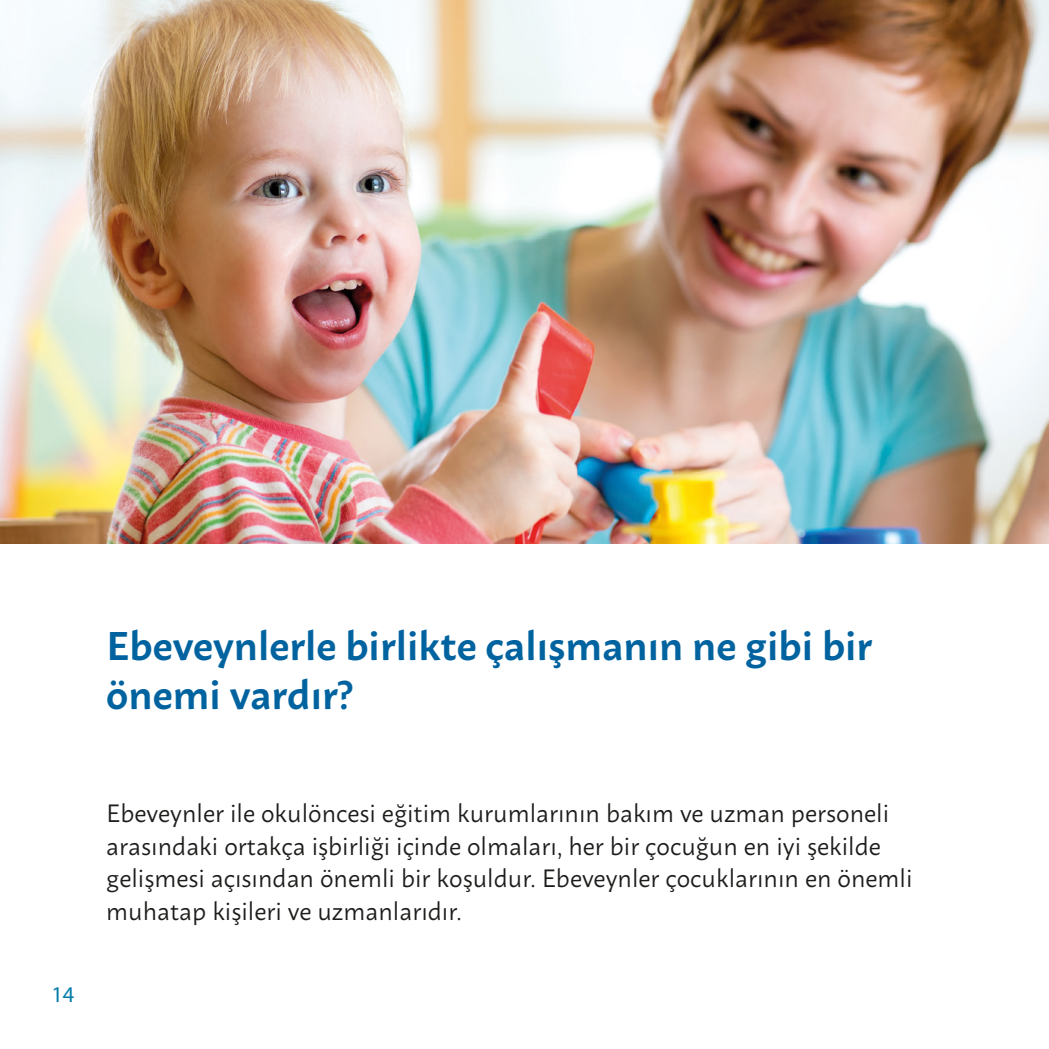
<style>
.page{position:relative;width:1049px;height:1049px;background:#fff}
.page>*{position:absolute;margin:0;border:0;box-sizing:border-box;transform-origin:0 0}
.Überschrift_1{font:600 40px/48.8px "Macho";color:#00639f}
.Fließtext{font:25px/32.5px "Macho";color:#1d1d1b}
.t1{font:22.5px "Myriad Pro";color:#047daa}
</style>
<div class="page">
<img style="left:0;top:0;width:1049px;height:544px">
<p class="Überschrift_1" style="left:106px;top:617px;width:768px">Ebeveynlerle birlikte çalışmanın ne gibi bir önemi vardır?</p>
<p class="t1" style="left:51px;top:980px;width:25px">14</p>
<p class="Fließtext" style="left:106px;top:795px;width:808px">Ebeveynler ile okulöncesi eğitim kurumlarının bakım ve uzman personeli arasındaki ortakça işbirliği içinde olmaları, her bir çocuğun en iyi şekilde gelişmesi açısından önemli bir koşuldur. Ebeveynler çocuklarının en önemli muhatap kişileri ve uzmanlarıdır.</p>
</div>
